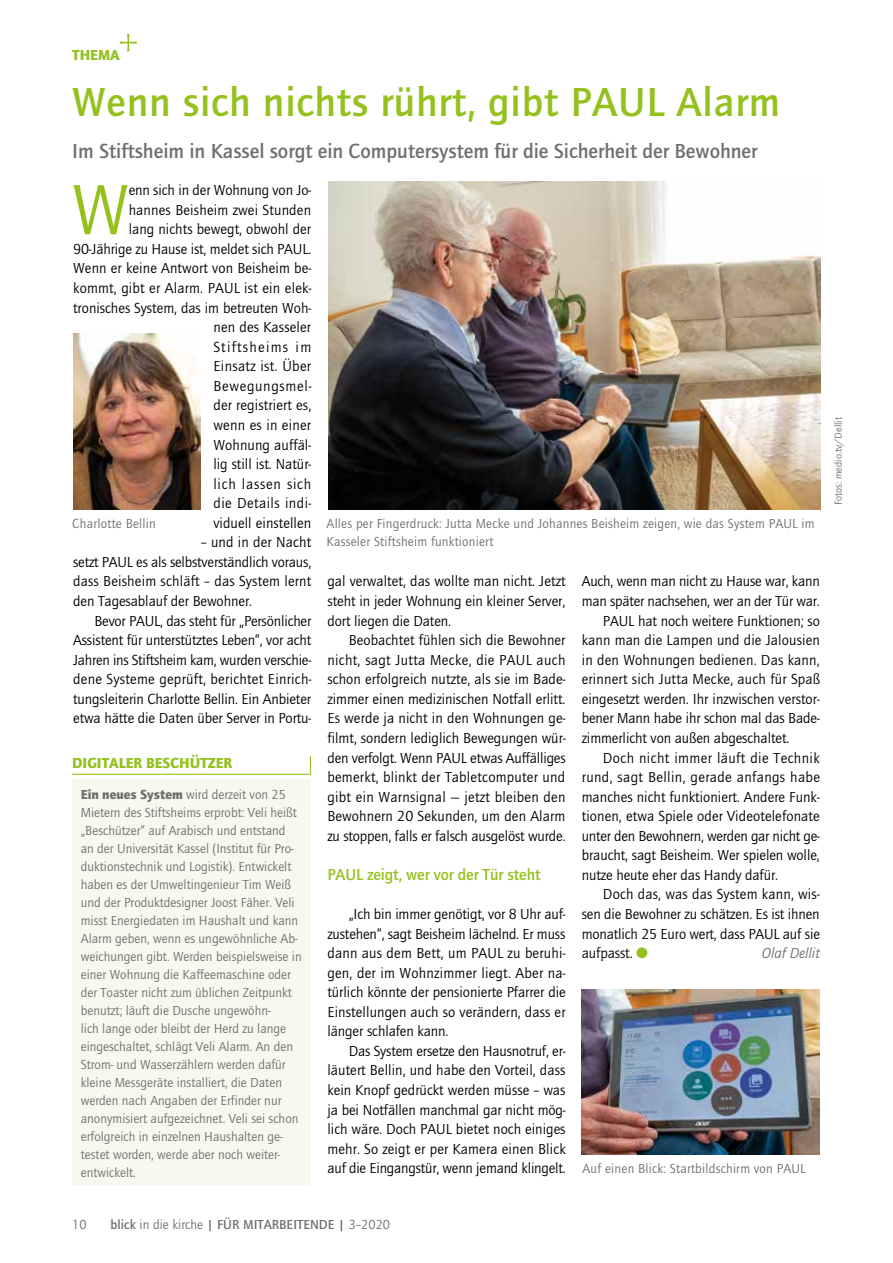
<style>
.page{position:relative;width:893px;height:1263px;background:#fff}
.page>*{position:absolute;margin:0;border:0;box-sizing:border-box;transform-origin:0 0}
.t1{font:73.65px "Quay Itc T";color:#95c11f}
.t2{font:700 42px "Quay Itc T";letter-spacing:.02em;color:#95c11f}
.t3{font:700 21px "Quay Itc T";color:#706f6f}
.t4{font:700 16.5px "Quay Itc T";letter-spacing:-.005em;color:#95c11f}
.t5{font:15px/19.5px "Quay Itc T";color:#000;text-align:justify}
.t6{font:15px "Quay Itc T";letter-spacing:.025em;color:#000}
.t7{font:900 15px "Quay Itc T";color:#95c11f}
.t8{font:italic 15px "Quay Itc T";letter-spacing:-.005em;color:#706f6f}
.t9{font:13.5px/18px "Quay Itc T";color:#706f6f}
.t10{font:700 13.5px "Quay Itc T";color:#706f6f}
.t11{font:10.5px "Quay Itc T";color:#706f6f}
.s1{color:#95c11f}
.s2{font-weight:900}
.s3{font-weight:400}
</style>
<div class="page">
<img style="left:328px;top:181px;width:493px;height:328px">
<img style="left:582px;top:989px;width:238px;height:165px">
<div style="left:72px;top:779px;width:238px;height:406px;background:#f6f9ed"></div>
<svg style="left:310px;top:756px;width:1px;height:19px"></svg>
<hr style="left:72px;top:774px;width:238px;height:1px;background:#95c11f">
<img style="left:73px;top:333px;width:128px;height:176px">
<svg style="left:120px;top:34px;width:17px;height:17px"></svg>
<p class="t7" style="left:72px;top:46px;width:49px">THEMA</p>
<h2 class="t2" style="left:72px;top:77px;width:709px">Wenn sich nichts rührt, gibt PAUL Alarm</h2>
<h3 class="t3" style="left:72px;top:138px;width:687px">Im Stiftsheim in Kassel sorgt ein Computersystem für die Sicherheit der Bewohner</h3>
<h1 class="t1" style="left:72px;top:167px;width:59px">W</h1>
<p class="t5" style="left:73px;top:180px;width:240px;text-align:right">enn sich in der Wohnung von Jo-<br>hannes Beisheim zwei Stunden<br>lang nichts bewegt, obwohl der<br>90-Jährige zu Hause ist, meldet sich PAUL.<br>Wenn er keine Antwort von Beisheim be&shy;kommt, gibt er Alarm. PAUL ist ein elek&shy;tronisches System, das im betreuten Woh&shy;nen des Kasseler<br>Stiftsheims im<br>Einsatz ist. Über<br>Bewegungsmel-<br>der registriert es,<br>wenn es in einer<br>Wohnung auffäl-<br>lig still ist. Natür-<br>lich lassen sich<br>die Details indi-<br>viduell einstellen</p>
<p class="t5" style="left:73px;top:532px;width:240px;text-indent:128px">– und in der Nacht setzt PAUL es als selbstverständlich voraus, dass Beisheim schläft – das System lernt den Tagesablauf der Bewohner.</p>
<p class="t5" style="left:73px;top:611px;width:240px;text-indent:21px">Bevor PAUL, das steht für „Persönlicher Assistent für unterstütztes Leben“, vor acht Jahren ins Stiftsheim kam, wurden verschie&shy;dene Systeme geprüft, berichtet Einrich&shy;tungsleiterin Charlotte Bellin. Ein Anbieter etwa hätte die Daten über Server in Portu-</p>
<p class="t9" style="left:72px;top:514px;width:85px">Charlotte Bellin</p>
<p class="t9" style="left:327px;top:514px;width:489px">Alles per Fingerdruck: Jutta Mecke und Johannes Beisheim zeigen, wie das System PAUL im<br>Kasseler Stiftsheim funktioniert</p>
<p class="t5" style="left:582px;top:571px;width:240px">Auch, wenn man nicht zu Hause war, kann</p>
<p class="t5" style="left:582px;top:591px;width:240px">man später nachsehen, wer an der Tür war.</p>
<p class="t5" style="left:603px;top:611px;width:218px">PAUL hat noch weitere Funktionen; so</p>
<p class="t5" style="left:582px;top:630px;width:240px">kann man die Lampen und die Jalousien</p>
<p class="t5" style="left:582px;top:650px;width:239px">in den Wohnungen bedienen. Das kann,</p>
<p class="t5" style="left:582px;top:669px;width:240px">erinnert sich Jutta Mecke, auch für Spaß</p>
<p class="t5" style="left:582px;top:689px;width:239px">eingesetzt werden. Ihr inzwischen verstor-</p>
<p class="t5" style="left:582px;top:708px;width:240px">bener Mann habe ihr schon mal das Bade-</p>
<p class="t5" style="left:582px;top:728px;width:209px">zimmerlicht von außen abgeschaltet.</p>
<p class="t6" style="left:603px;top:749px;width:218px">Doch nicht immer läuft die Technik</p>
<p class="t6" style="left:582px;top:768px;width:240px">rund, sagt Bellin, gerade anfangs habe</p>
<p class="t5" style="left:582px;top:787px;width:239px">manches nicht funktioniert. Andere Funk-</p>
<p class="t5" style="left:582px;top:806px;width:239px">tionen, etwa Spiele oder Videotelefonate</p>
<p class="t5" style="left:582px;top:826px;width:240px">unter den Bewohnern, werden gar nicht ge-</p>
<p class="t5" style="left:582px;top:845px;width:240px">braucht, sagt Beisheim. Wer spielen wolle,</p>
<p class="t5" style="left:582px;top:865px;width:198px">nutze heute eher das Handy dafür.</p>
<p class="t5" style="left:603px;top:884px;width:218px">Doch das, was das System kann, wis-</p>
<p class="t5" style="left:582px;top:904px;width:239px">sen die Bewohner zu schätzen. Es ist ihnen</p>
<p class="t5" style="left:582px;top:923px;width:240px">monatlich 25 Euro wert, dass PAUL auf sie</p>
<p class="t5" style="left:582px;top:943px;width:68px">aufpasst. <span class="s1">●</span></p>
<p class="t8" style="left:762px;top:944px;width:59px">Olaf Dellit</p>
<p class="t5" style="left:327px;top:571px;width:240px">gal verwaltet, das wollte man nicht. Jetzt steht in jeder Wohnung ein kleiner Server, dort liegen die Daten.</p>
<p class="t5" style="left:327px;top:630px;width:240px;text-indent:21px">Beobachtet fühlen sich die Bewohner nicht, sagt Jutta Mecke, die PAUL auch schon erfolgreich nutzte, als sie im Bade&shy;zimmer einen medizinischen Notfall erlitt.<br>Es werde ja nicht in den Wohnungen ge&shy;filmt, sondern lediglich Bewegungen wür&shy;den verfolgt. Wenn PAUL etwas Auffälliges bemerkt, blinkt der Tabletcomputer und gibt ein Warnsignal — jetzt bleiben den Bewohnern 20 Sekunden, um den Alarm zu stoppen, falls er falsch ausgelöst wurde.</p>
<p class="t4" style="left:327px;top:865px;width:215px">PAUL zeigt, wer vor der Tür steht</p>
<p class="t5" style="left:327px;top:904px;width:240px;text-indent:21px">„Ich bin immer genötigt, vor 8 Uhr auf&shy;zustehen“, sagt Beisheim lächelnd. Er muss dann aus dem Bett, um PAUL zu beruhi&shy;gen, der im Wohnzimmer liegt. Aber na&shy;türlich könnte der pensionierte Pfarrer die Einstellungen auch so verändern, dass er länger schlafen kann.</p>
<p class="t5" style="left:327px;top:1041px;width:240px;text-indent:21px">Das System ersetze den Hausnotruf, er&shy;läutert Bellin, und habe den Vorteil, dass kein Knopf gedrückt werden müsse – was ja bei Notfällen manchmal gar nicht mög&shy;lich wäre. Doch PAUL bietet noch einiges mehr. So zeigt er per Kamera einen Blick auf die Eingangstür, wenn jemand klingelt.</p>
<p class="t7" style="left:72px;top:754px;width:162px">DIGITALER BESCHÜTZER</p>
<p class="t9" style="left:81px;top:785px;width:222px"><span class="s2">Ein neues System</span> wird derzeit von 25<br>Mietern des Stiftsheims erprobt: Veli heißt „Beschützer“ auf Arabisch und entstand an der Universität Kassel (Institut für Pro&shy;duktionstechnik und Logistik). Entwickelt haben es der Umweltingenieur Tim Weiß und der Produktdesigner Joost Fäher. Veli misst Energiedaten im Haushalt und kann Alarm geben, wenn es ungewöhnliche Ab&shy;weichungen gibt. Werden beispielsweise in einer Wohnung die Kaffeemaschine oder der Toaster nicht zum üblichen Zeitpunkt benutzt; läuft die Dusche ungewöhn-<br>lich lange oder bleibt der Herd zu lange eingeschaltet, schlägt Veli Alarm. An den Strom- und Wasserzählern werden dafür kleine Messgeräte installiert, die Daten werden nach Angaben der Erfinder nur anonymisiert aufgezeichnet. Veli sei schon erfolgreich in einzelnen Haushalten ge&shy;testet worden, werde aber noch weiter&shy;entwickelt.</p>
<p class="t9" style="left:583px;top:1159px;width:225px">Auf einen Blick: Startbildschirm von PAUL</p>
<p class="t11" style="left:832px;top:505px;width:90px;rotate:-90deg">Fotos: medio.tv/Dellit</p>
<p class="t9" style="left:72px;top:1215px;width:16px">10</p>
<p class="t10" style="left:111px;top:1216px;width:281px">blick <span class="s3">in die kirche</span> | FÜR MITARBEITENDE | <span class="s3">3–2020</span></p>
</div>
